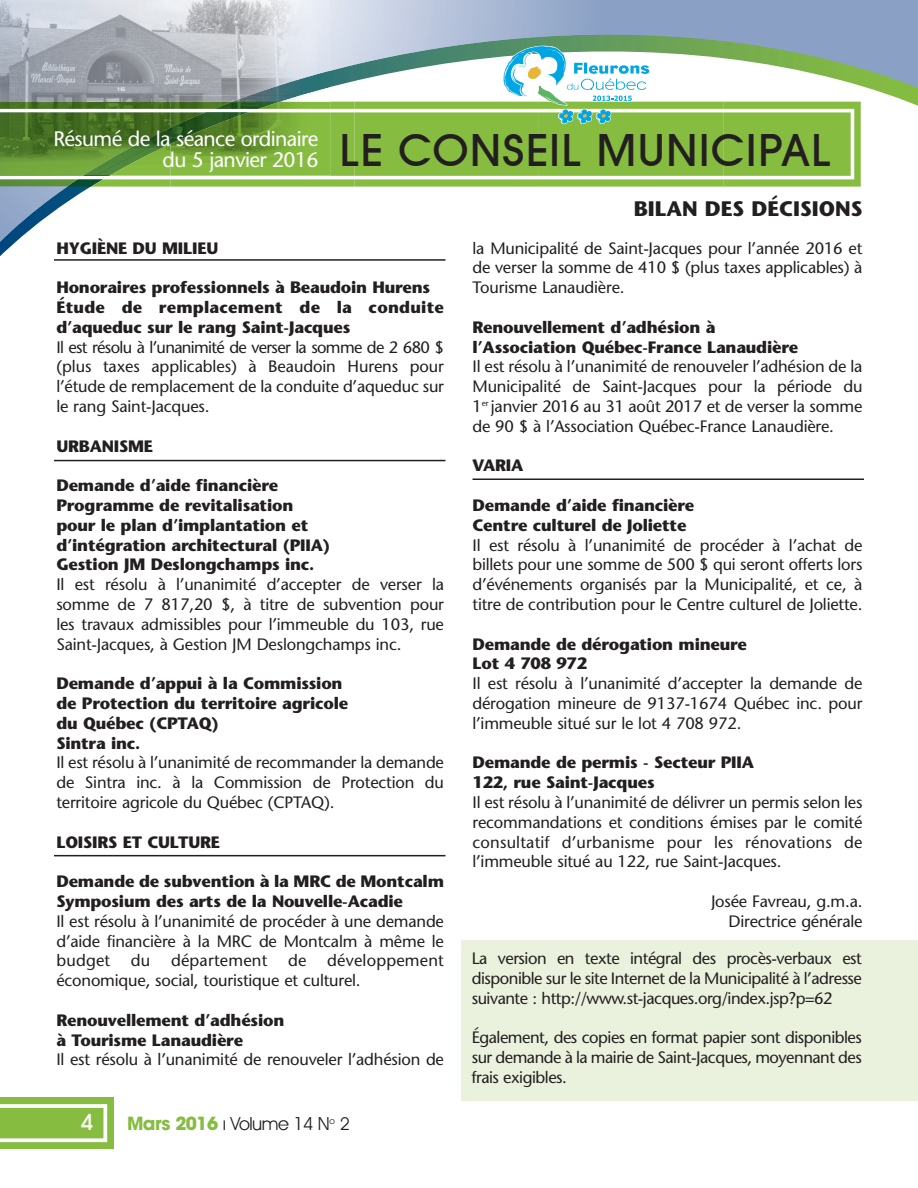
<style>
.page{position:relative;width:918px;height:1188px;background:#fff}
.page>*{position:absolute;margin:0;border:0;box-sizing:border-box;transform-origin:0 0}
.t1{font:47.7px "Avant Garde Md ITCTT";letter-spacing:.025em;color:#231f20}
.t2{font:24px "Avant Garde Md ITCTT";color:#fff}
.t3{font:21px/21px "Stone Sans";letter-spacing:-.03em;color:#fff;text-align:right}
.t4{font:700 21px "Stone Sans";color:#231f20}
.t5{font:18px "Avant Garde Bk BT Book";letter-spacing:-.03em;color:#231f20}
.t6{font:16.5px/19.8px "Stone Sans";letter-spacing:-.01em;color:#231f20;text-align:justify}
.t7{font:700 16.5px/19.8px "Stone Sans";letter-spacing:-.015em;color:#231f20}
.t8{font:16.5px "Stone Sans";letter-spacing:.01em;color:#231f20}
.s1{font-family:"Avant Garde";font-weight:700;color:#86bc40}
</style>
<div class="page">
<div style="left:0;top:1097px;width:114px;height:52px;background:#86bc40"></div>
<svg style="left:0;top:1104px;width:107px;height:38px"></svg>
<img style="left:0;top:4px;width:918px;height:252px">
<svg style="left:0;top:109px;width:170px;height:70px;background:#587d3b"></svg>
<img style="left:0;top:0;width:330px;height:96px">
<img style="left:330px;top:0;width:25px;height:46px">
<img style="left:355px;top:0;width:184px;height:46px">
<img style="left:539px;top:0;width:184px;height:41px">
<img style="left:861px;top:55px;width:47px;height:29px">
<img style="left:908px;top:0;width:10px;height:88px">
<img style="left:0;top:147px;width:97px;height:28px">
<img style="left:97px;top:147px;width:13px;height:28px">
<img style="left:110px;top:147px;width:60px;height:28px">
<img style="left:0;top:175px;width:79px;height:12px">
<img style="left:79px;top:175px;width:30px;height:12px">
<hr style="left:91px;top:186px;width:79px;height:1px;background:#86bc40">
<hr style="left:93px;top:185px;width:77px;height:1px;background:#86bc40">
<hr style="left:94px;top:184px;width:76px;height:1px;background:#86bc40">
<hr style="left:96px;top:183px;width:74px;height:1px;background:#86bc40">
<hr style="left:98px;top:182px;width:72px;height:1px;background:#86bc40">
<hr style="left:99px;top:181px;width:71px;height:1px;background:#86bc40">
<hr style="left:101px;top:180px;width:69px;height:1px;background:#86bc40">
<hr style="left:103px;top:179px;width:67px;height:1px;background:#86bc40">
<hr style="left:109px;top:175px;width:61px;height:1px;background:#86bc40">
<img style="left:0;top:96px;width:170px;height:6px">
<img style="left:0;top:227px;width:16px;height:15px">
<svg style="left:170px;top:46px;width:691px;height:141px"></svg>
<hr style="left:54px;top:259px;width:392px;height:2px;background:#231f20">
<hr style="left:54px;top:460px;width:392px;height:1px;background:#231f20">
<hr style="left:472px;top:478px;width:392px;height:2px;background:#231f20">
<hr style="left:54px;top:855px;width:392px;height:1px;background:#231f20">
<div style="left:462px;top:940px;width:456px;height:160px;background:#eaf2dd"></div>
<p class="t3" style="left:54px;top:130px;width:267px">Résumé de la séance ordinaire du 5 janvier 2016</p>
<h1 class="t1" style="left:340px;top:123px;width:493px">LE CONSEIL MUNICIPAL</h1>
<p class="t4" style="left:634px;top:200px;width:230px">BILAN DES DÉCISIONS</p>
<p class="t7" style="left:56px;top:240px;width:163px">HYGIÈNE DU MILIEU</p>
<p class="t7" style="left:56px;top:279px;width:389px">Honoraires professionnels à Beaudoin Hurens<br>Étude de remplacement de la conduite d’aqueduc sur le rang Saint-Jacques</p>
<p class="t6" style="left:56px;top:339px;width:389px">Il est résolu à l’unanimité de verser la somme de 2 680 $ (plus taxes applicables) à Beaudoin Hurens pour l’étude de remplacement de la conduite d’aqueduc sur le rang Saint-Jacques.</p>
<p class="t7" style="left:56px;top:438px;width:98px">URBANISME</p>
<p class="t7" style="left:56px;top:477px;width:275px">Demande d’aide financière<br>Programme de revitalisation pour le plan d’implantation et d’intégration architectural (PIIA)<br>Gestion JM Deslongchamps inc.</p>
<p class="t6" style="left:56px;top:576px;width:389px">Il est résolu à l’unanimité d’accepter de verser la somme de 7 817,20 $, à titre de subvention pour les travaux admissibles pour l’immeuble du 103, rue Saint-Jacques, à Gestion JM Deslongchamps inc.</p>
<p class="t7" style="left:56px;top:675px;width:293px">Demande d’appui à la Commission de Protection du territoire agricole du Québec (CPTAQ)<br>Sintra inc.</p>
<p class="t6" style="left:56px;top:754px;width:389px">Il est résolu à l’unanimité de recommander la demande de Sintra inc. à la Commission de Protection du territoire agricole du Québec (CPTAQ).</p>
<p class="t7" style="left:56px;top:834px;width:165px">LOISIRS ET CULTURE</p>
<p class="t7" style="left:56px;top:873px;width:389px">Demande de subvention à la MRC de Montcalm<br>Symposium des arts de la Nouvelle-Acadie</p>
<p class="t6" style="left:56px;top:913px;width:389px">Il est résolu à l’unanimité de procéder à une demande d’aide financière à la MRC de Montcalm à même le budget</p>
<p class="t6" style="left:56px;top:952px;width:389px;text-indent:271px">développement économique, social, touristique et culturel.</p>
<p class="t7" style="left:56px;top:1012px;width:229px">Renouvellement d’adhésion à Tourisme Lanaudière</p>
<p class="t6" style="left:56px;top:1051px;width:389px">Il est résolu à l’unanimité de renouveler l’adhésion de</p>
<p class="t6" style="left:131px;top:952px;width:21px">du</p>
<p class="t8" style="left:171px;top:954px;width:98px">département</p>
<p class="t6" style="left:288px;top:952px;width:20px">de</p>
<h2 class="t2" style="left:81px;top:1108px;width:13px">4</h2>
<p class="t5" style="left:127px;top:1117px;width:224px"><span class="s1">Mars 2016</span> ı Volume 14 N<sup>o</sup> 2</p>
<p class="t6" style="left:472px;top:240px;width:392px">la Municipalité de Saint-Jacques pour l’année 2016 et de verser la somme de 410 $ (plus taxes applicables) à Tourisme Lanaudière.</p>
<p class="t7" style="left:472px;top:319px;width:327px">Renouvellement d’adhésion à l’Association Québec-France Lanaudière</p>
<p class="t6" style="left:472px;top:358px;width:392px">Il est résolu à l’unanimité de renouveler l’adhésion de la Municipalité de Saint-Jacques pour la période du 1<sup>er</sup> janvier 2016 au 31 août 2017 et de verser la somme de 90 $ à l’Association Québec-France Lanaudière.</p>
<p class="t7" style="left:472px;top:457px;width:52px">VARIA</p>
<p class="t7" style="left:472px;top:497px;width:223px">Demande d’aide financière<br>Centre culturel de Joliette</p>
<p class="t6" style="left:472px;top:537px;width:392px">Il est résolu à l’unanimité de procéder à l’achat de billets pour une somme de 500 $ qui seront offerts lors d’événements organisés par la Municipalité, et ce, à titre de contribution pour le Centre culturel de Joliette.</p>
<p class="t7" style="left:473px;top:636px;width:276px">Demande de dérogation mineure<br>Lot 4 708 972</p>
<p class="t6" style="left:473px;top:675px;width:392px">Il est résolu à l’unanimité d’accepter la demande de dérogation mineure de 9137-1674 Québec inc. pour l’immeuble situé sur le lot 4 708 972.</p>
<p class="t7" style="left:473px;top:754px;width:283px">Demande de permis - Secteur PIIA<br>122, rue Saint-Jacques</p>
<p class="t6" style="left:473px;top:794px;width:392px">Il est résolu à l’unanimité de délivrer un permis selon les recommandations et conditions émises par le comité consultatif d’urbanisme pour les rénovations de l’immeuble situé au 122, rue Saint-Jacques.</p>
<p class="t6" style="left:711px;top:893px;width:153px;text-align:right">Josée Favreau, g.m.a.<br>Directrice générale</p>
<p class="t6" style="left:472px;top:950px;width:392px">La version en texte intégral des procès-verbaux est disponible sur le site Internet de la Municipalité à l’adresse suivante : http://www.st-jacques.org/index.jsp?p=62</p>
<p class="t6" style="left:472px;top:1029px;width:392px">Également, des copies en format papier sont disponibles sur demande à la mairie de Saint-Jacques, moyennant des frais exigibles.</p>
</div>
